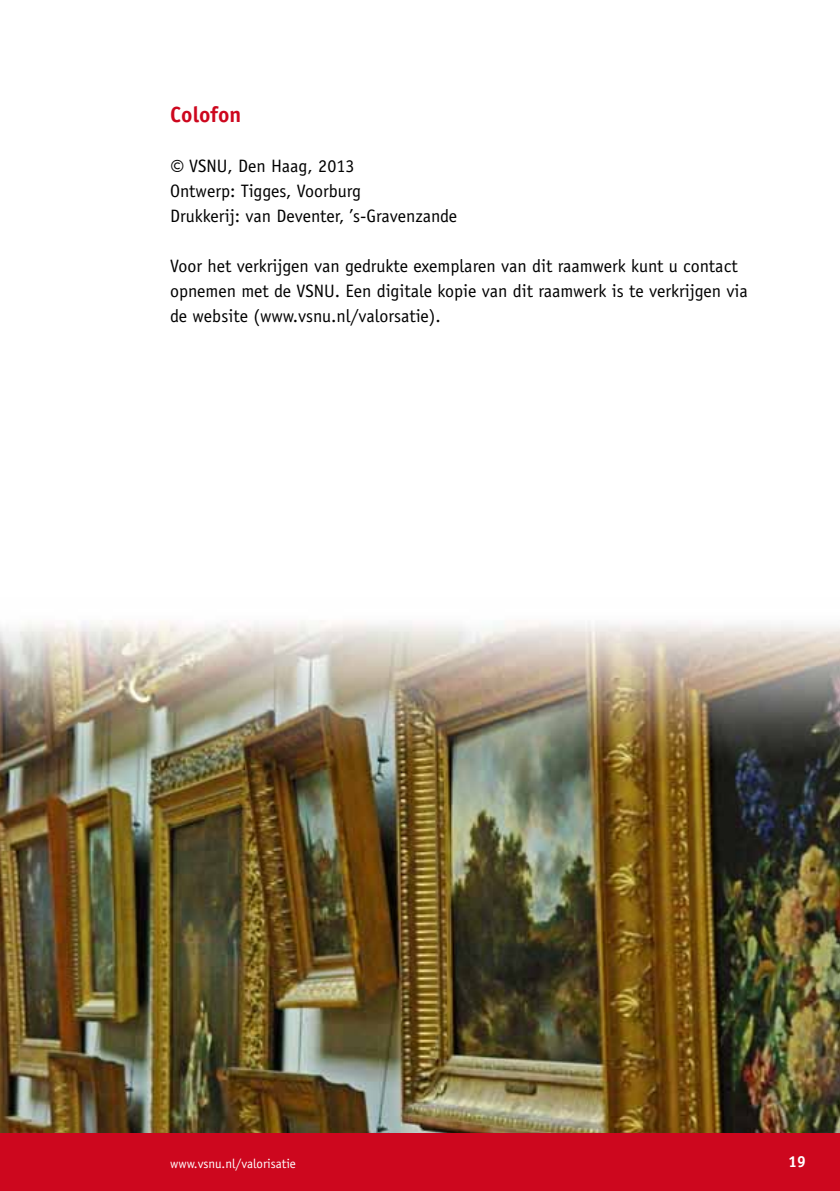
<style>
.page{position:relative;width:840px;height:1191px;background:#fff}
.page>*{position:absolute;margin:0;border:0;box-sizing:border-box;transform-origin:0 0}
.t1{font:700 22px "Officina Sans";color:#cd071e}
.t2{font:18px/25px "Officina Sans";color:#000}
.t3{font:700 16px "Officina Sans";color:#fff}
.t4{font:13px "Officina Sans";color:#fff}
.s1{font-size:26px}
</style>
<div class="page">
<div style="left:0;top:1132px;width:839px;height:59px;background:#cd071e"></div>
<img style="left:0;top:620px;width:839px;height:512px">
<p class="t1" style="left:170px;top:101px;width:72px">Colofon</p>
<p class="t2" style="left:170px;top:153px;width:288px"><span class="s1">©</span> VSNU, Den Haag, 2013<br>Ontwerp: Tigges, Voorburg<br>Drukkerij: van Deventer, ’s-Gravenzande</p>
<p class="t2" style="left:170px;top:253px;width:578px">Voor het verkrijgen van gedrukte exemplaren van dit raamwerk kunt u contact opnemen met de VSNU. Een digitale kopie van dit raamwerk is te verkrijgen via de website (www.vsnu.nl/valorsatie).</p>
<p class="t4" style="left:170px;top:1155px;width:127px">www.vsnu.nl/valorisatie</p>
<p class="t3" style="left:787px;top:1151px;width:19px">19</p>
</div>
